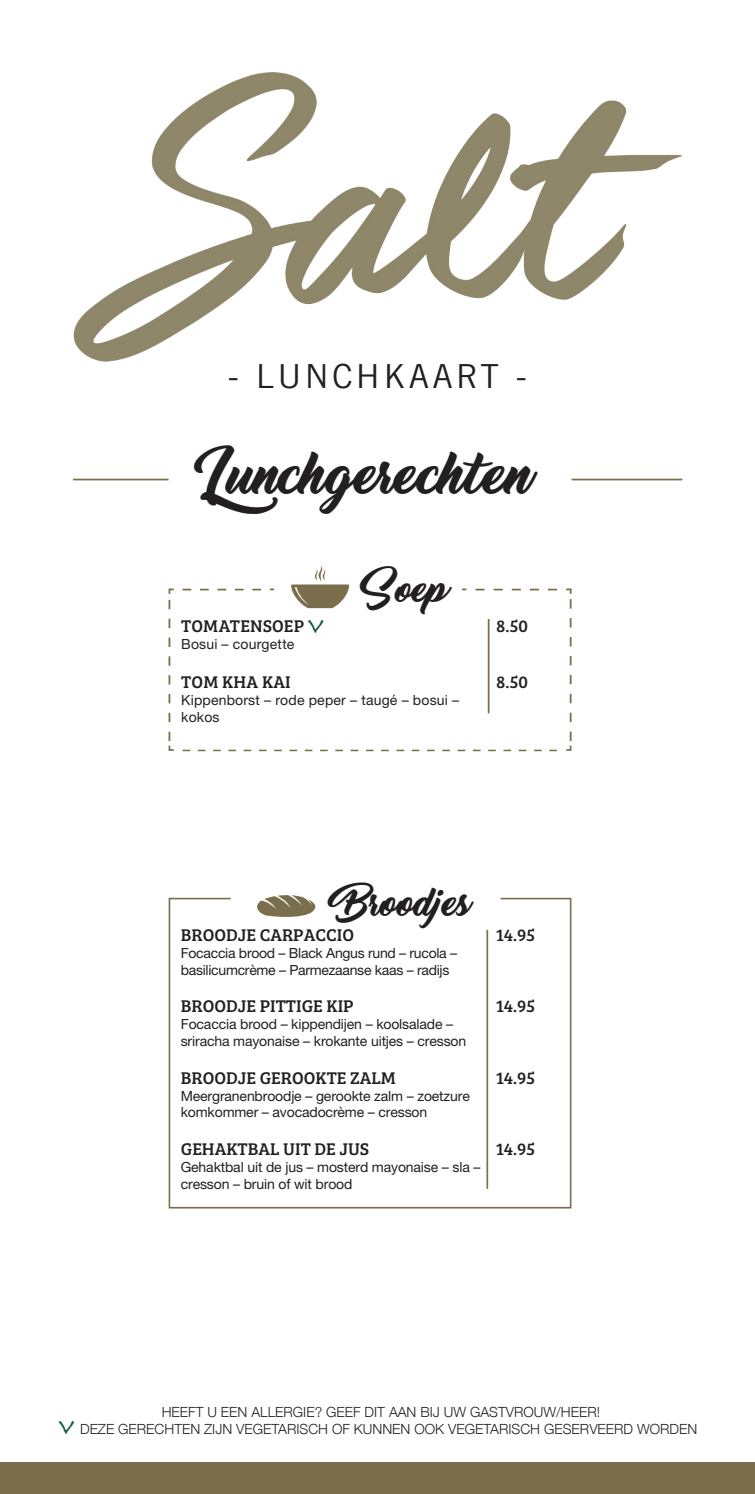
<style>
.page{position:relative;width:755px;height:1494px;background:#fff}
.page>*{position:absolute;margin:0;border:0;box-sizing:border-box;transform-origin:0 0}
.t1{font:47.25px "Thinking Of Betty";letter-spacing:-.055em;color:#231f20}
.t2{font:33.25px "Trade Gothic LT";letter-spacing:.1em;color:#231f20}
.t3{font:31.5px "Thinking Of Betty";letter-spacing:-.015em;color:#231f20}
.t4{font:700 24.5px "Bradley Hand ITCTT";color:#095540}
.t5{font:17.5px "Bree Serif";color:#231f20}
.t6{font:14px/16.8px "Helvetica Neue LT Std";letter-spacing:-.01em;color:#231f20}
.t7{font:300 14px/16.8px "Helvetica Neue";color:#231f20;text-align:center}
.t8{font:14px/16.8px "Helvetica Neue LT Std";letter-spacing:.015em;color:#231f20}
.s1{font-family:"Bradley Hand ITCTT";font-weight:700;font-size:24.5px;color:#095540}
</style>
<div class="page">
<div style="left:0;top:1461px;width:754px;height:32px;background:#7a6e4d"></div>
<img style="left:73px;top:73px;width:608px;height:289px">
<svg style="left:291px;top:565px;width:58px;height:22px"></svg>
<svg style="left:168px;top:587px;width:404px;height:164px"></svg>
<svg style="left:182px;top:749px;width:379px;height:2px"></svg>
<hr style="left:73px;top:478px;width:95px;height:2px;background:#7a6e4d">
<hr style="left:571px;top:478px;width:110px;height:2px;background:#7a6e4d">
<svg style="left:277px;top:895px;width:20px;height:1px"></svg>
<svg style="left:168px;top:896px;width:404px;height:313px"></svg>
<h2 class="t2" style="left:228px;top:355px;width:300px">- LUNCHKAART -</h2>
<h1 class="t1" style="left:200px;top:449px;width:336px">Lunchgerechten</h1>
<h3 class="t3" style="left:367px;top:573px;width:84px">Soep</h3>
<p class="t5" style="left:181px;top:612px;width:124px">TOMATENSOEP</p>
<p class="t5" style="left:496px;top:612px;width:33px">8.50</p>
<p class="t8" style="left:181px;top:635px;width:114px">Bosui – courgette</p>
<p class="t5" style="left:496px;top:668px;width:33px">8.50</p>
<p class="t8" style="left:181px;top:691px;width:279px">Kippenborst – rode peper – taugé – bosui – kokos</p>
<h3 class="t4" style="left:307px;top:606px;width:18px">V</h3>
<p class="t5" style="left:181px;top:668px;width:111px">TOM KHA KAI</p>
<h3 class="t3" style="left:335px;top:887px;width:138px">Broodjes</h3>
<p class="t5" style="left:181px;top:921px;width:175px">BROODJE CARPACCIO</p>
<p class="t5" style="left:496px;top:921px;width:40px">14.95</p>
<p class="t6" style="left:181px;top:944px;width:278px">Focaccia brood – Black Angus rund – rucola – basilicumcrème – Parmezaanse kaas – radijs</p>
<p class="t5" style="left:181px;top:993px;width:174px">BROODJE PITTIGE KIP</p>
<p class="t5" style="left:496px;top:993px;width:40px">14.95</p>
<p class="t6" style="left:181px;top:1015px;width:287px">Focaccia brood – kippendijen – koolsalade – sriracha mayonaise – krokante uitjes – cresson</p>
<p class="t5" style="left:181px;top:1064px;width:216px">BROODJE GEROOKTE ZALM</p>
<p class="t5" style="left:496px;top:1064px;width:40px">14.95</p>
<p class="t6" style="left:181px;top:1086px;width:290px">Meergranenbroodje – gerookte zalm – zoetzure komkommer – avocadocrème – cresson</p>
<p class="t5" style="left:181px;top:1136px;width:190px">GEHAKTBAL UIT DE JUS</p>
<p class="t5" style="left:496px;top:1136px;width:40px">14.95</p>
<p class="t6" style="left:181px;top:1158px;width:301px">Gehaktbal uit de jus – mosterd mayonaise – sla – cresson – bruin of wit brood</p>
<p class="t7" style="left:58px;top:1402px;width:640px">HEEFT U EEN ALLERGIE? GEEF DIT AAN BIJ UW GASTVROUW/HEER!<br><span class="s1">V</span> DEZE GERECHTEN ZIJN VEGETARISCH OF KUNNEN OOK VEGETARISCH GESERVEERD WORDEN</p>
</div>
